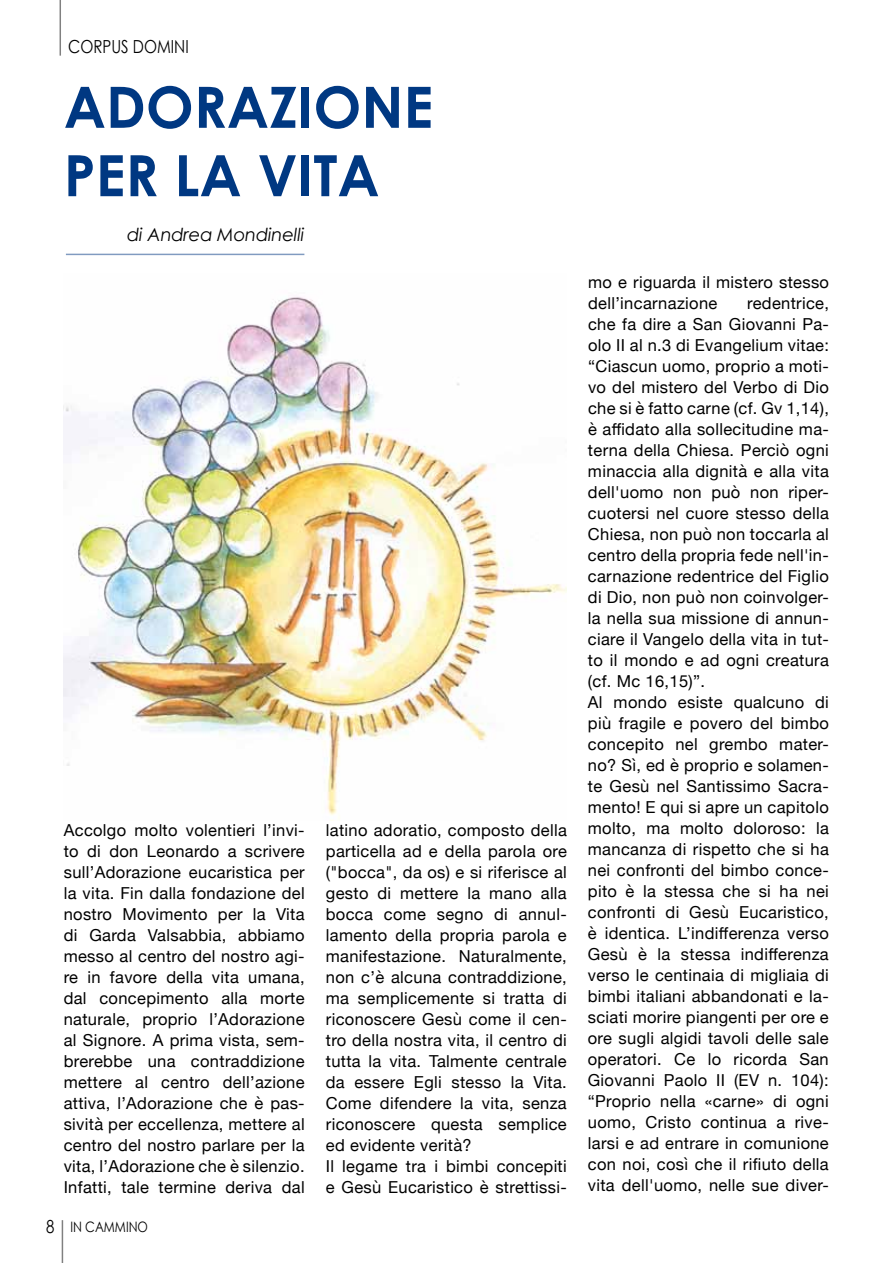
<style>
.page{position:relative;width:893px;height:1263px;background:#fff}
.page>*{position:absolute;margin:0;border:0;box-sizing:border-box;transform-origin:0 0}
.t1{font:700 57px/68.4px "Century Gothic";color:#003882}
.t2{font:italic 18px "Century Gothic";letter-spacing:-.01em;color:#000}
.t3{font:18px "Century Gothic";color:#000;scale:.83 1}
.t4{font:16.5px/21px "Helvetica Neue";letter-spacing:.02em;color:#000}
.t5{font:14.4px "Century Gothic";color:#000;scale:.83 1}
.s1{font-size:18px}
</style>
<div class="page">
<hr style="left:66px;top:254px;width:238px;height:1px;background:#003882">
<img style="left:64px;top:297px;width:503px;height:518px">
<hr style="left:62px;top:1220px;width:1px;height:43px;background:#000">
<hr style="left:60px;top:0;width:1px;height:56px;background:#000">
<p class="t3" style="left:68px;top:35px;width:13px">CORPUS</p>
<p class="t3" style="left:133px;top:35px;width:12px">DOMINI</p>
<h1 class="t1" style="left:64px;top:72px;width:364px">ADORAZIONE<br>PER LA VITA</h1>
<p class="t2" style="left:127px;top:224px;width:179px">di Andrea Mondinelli</p>
<p class="t4" style="left:64px;top:821px;width:243px;text-align:justify">Accolgo molto volentieri l’invi&shy;to di don Leonardo a scrivere sull’Adorazione eucaristica per la vita. Fin dalla fondazione del nostro Movimento per la Vita di Garda Valsabbia, abbiamo messo al centro del nostro agi&shy;re in favore della vita umana, dal concepimento alla morte naturale, proprio l’Adorazione al Signore. A prima vista, sem&shy;brerebbe una contraddizione mettere al centro dell’azione attiva, l’Adorazione che è pas&shy;sività per eccellenza, mettere al centro del nostro parlare per la vita, l’Adorazione che è silenzio.<br>Infatti, tale termine deriva dal</p>
<p class="t4" style="left:326px;top:821px;width:243px">latino adoratio, composto della particella ad e della parola ore ("bocca", da os) e si riferisce al gesto di mettere la mano alla bocca come segno di annul&shy;lamento della propria parola e manifestazione. Naturalmente, non c’è alcuna contraddizione, ma semplicemente si tratta di riconoscere Gesù come il cen&shy;tro della nostra vita, il centro di tutta la vita. Talmente centrale da essere Egli stesso la Vita.<br>Come difendere la vita, senza riconoscere questa semplice ed evidente verità?<br>Il legame tra i bimbi concepiti e Gesù Eucaristico è strettissi-</p>
<p class="t5" style="left:46px;top:1218px;width:71px"><span class="s1">8</span> IN CAMMINO</p>
<p class="t4" style="left:588px;top:273px;width:242px">mo e riguarda il mistero stesso dell’incarnazione</p>
<p class="t4" style="left:588px;top:294px;width:243px;text-indent:159px">redentrice, che fa dire a San Giovanni Pa&shy;olo II al n.3 di Evangelium vitae: “Ciascun uomo, proprio a moti&shy;vo del mistero del Verbo di Dio che si è fatto carne (cf. Gv 1,14), è affidato alla sollecitudine ma&shy;terna della Chiesa. Perciò ogni minaccia alla dignità e alla vita dell'uomo non può non riper&shy;cuotersi nel cuore stesso della<br>Chiesa, non può non toccarla al centro della propria fede nell'in&shy;carnazione redentrice del Figlio di Dio, non può non coinvolger&shy;la nella sua missione di annun&shy;ciare il Vangelo della vita in tut&shy;to il mondo e ad ogni creatura (cf. Mc 16,15)”.<br>Al mondo esiste qualcuno di più fragile e povero del bimbo concepito nel grembo mater&shy;no? Sì, ed è proprio e solamen&shy;te Gesù nel Santissimo Sacra&shy;mento! E qui si apre un capitolo molto, ma molto doloroso: la mancanza di rispetto che si ha nei confronti del bimbo conce&shy;pito è la stessa che si ha nei confronti di Gesù Eucaristico, è identica. L’indifferenza verso<br>Gesù è la stessa indifferenza verso le centinaia di migliaia di bimbi italiani abbandonati e la&shy;sciati morire piangenti per ore e ore sugli algidi tavoli delle sale operatori. Ce lo ricorda San<br>Giovanni Paolo II (EV n. 104): “Proprio nella «carne» di ogni uomo, Cristo continua a rive&shy;larsi e ad entrare in comunione con noi, così che il rifiuto della vita dell'uomo, nelle sue diver-</p>
</div>
